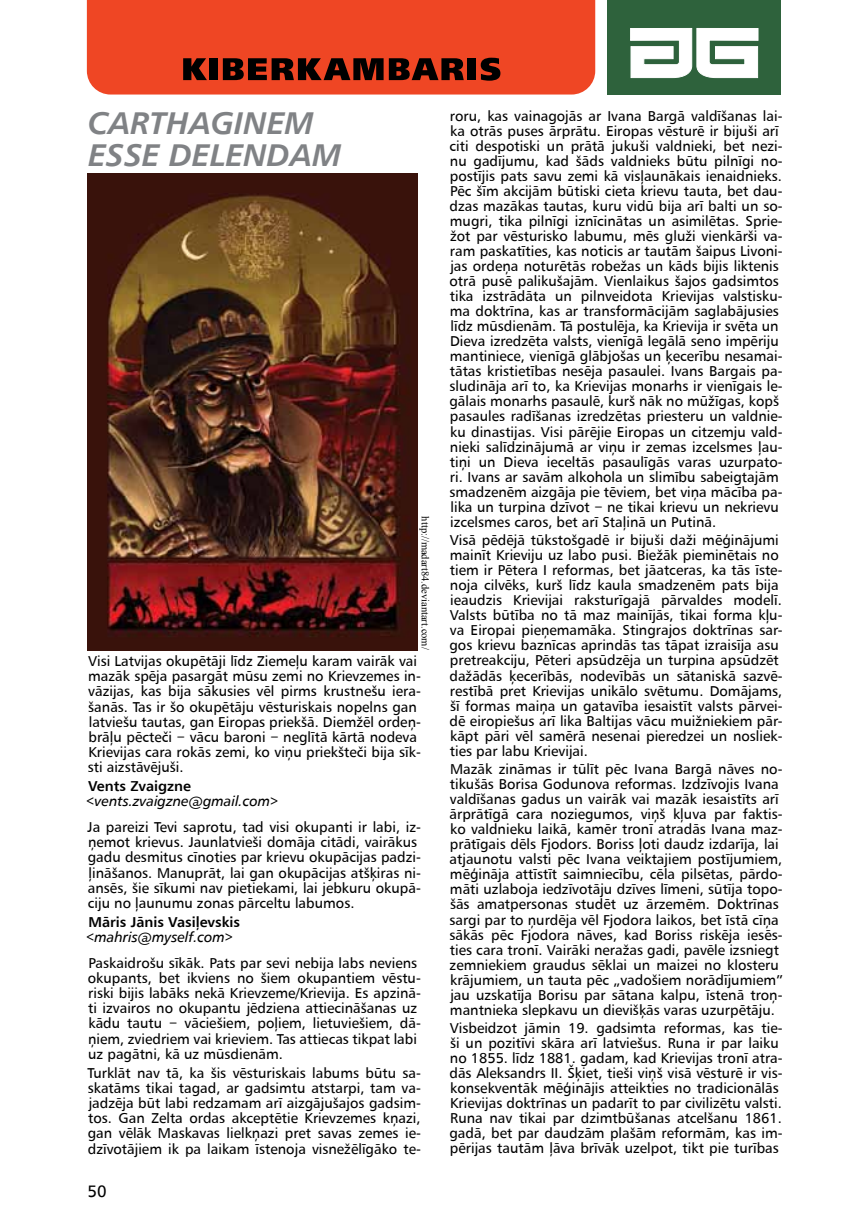
<style>
.page{position:relative;width:867px;height:1229px;background:#fff}
.page>*{position:absolute;margin:0;border:0;box-sizing:border-box;transform-origin:0 0}
.t1{font:31.5px/31.8px "Humanist 777 TL Bold Italic B";color:#808285}
.t2{font:16.62px "Humanist 777 TL Roman B";color:#000}
.t3{font:14.35px/15px "Humanist 777 TL Roman B";color:#000}
.t4{font:14.35px "Humanist 777 TL Italic B";color:#000}
.t5{font:14.35px "Humanist 777 TL Bold B";color:#000}
.t6{font:10.5px "Times New Roman";color:#000}
</style>
<div class="page">
<img style="left:88px;top:173px;width:329px;height:477px">
<div style="left:607px;top:0;width:173px;height:94px;background:#2e623c"></div>
<svg style="left:630px;top:28px;width:128px;height:50px"></svg>
<div style="left:87px;top:0;width:508px;height:95px;background:#ef4624"></div>
<svg style="left:183px;top:58px;width:24px;height:22px"></svg>
<div style="left:209px;top:58px;width:8px;height:22px;background:#000"></div>
<svg style="left:223px;top:58px;width:240px;height:22px;background:#4f170b"></svg>
<div style="left:467px;top:58px;width:9px;height:22px;background:#000"></div>
<svg style="left:480px;top:58px;width:20px;height:23px"></svg>
<h1 class="t1" style="left:88px;top:106px;width:255px">CARTHAGINEM<br>ESSE DELENDAM</h1>
<p class="t6" style="left:432px;top:516px;width:135px;rotate:90deg">http://madart84.deviantart.com/</p>
<p class="t3" style="left:88px;top:653px;width:334px">Visi Latvijas okupētāji līdz Ziemeļu karam vairāk vai mazāk spēja pasargāt mūsu zemi no Krievzemes in&shy;vāzijas, kas bija sākusies vēl pirms krustnešu iera&shy;šanās. Tas ir šo okupētāju vēsturiskais nopelns gan latviešu tautas, gan Eiropas priekšā. Diemžēl ordeņ&shy;brāļu pēcteči − vācu baroni − neglītā kārtā nodeva Krievijas cara rokās zemi, ko viņu priekšteči bija sīk&shy;sti aizstāvējuši.</p>
<p class="t5" style="left:88px;top:776px;width:104px">Vents Zvaigzne</p>
<p class="t4" style="left:86px;top:792px;width:193px">&lt;vents.zvaigzne@gmail.com&gt;</p>
<p class="t3" style="left:88px;top:819px;width:335px">Ja pareizi Tevi saprotu, tad visi okupanti ir labi, iz&shy;ņemot krievus. Jaunlatvieši domāja citādi, vairākus gadu desmitus cīnoties par krievu okupācijas padzi&shy;ļināšanos. Manuprāt, lai gan okupācijas atšķiras ni&shy;ansēs, šie sīkumi nav pietiekami, lai jebkuru okupā&shy;ciju no ļaunumu zonas pārceltu labumos.</p>
<p class="t5" style="left:89px;top:912px;width:153px">Māris Jānis Vasiļevskis</p>
<p class="t4" style="left:86px;top:927px;width:148px">&lt;mahris@myself.com&gt;</p>
<p class="t3" style="left:88px;top:954px;width:334px">Paskaidrošu sīkāk. Pats par sevi nebija labs neviens okupants, bet ikviens no šiem okupantiem vēstu&shy;riski bijis labāks nekā Krievzeme/Krievija. Es apzinā&shy;ti izvairos no okupantu jēdziena attiecināšanas uz kādu tautu − vāciešiem, poļiem, lietuviešiem, dā&shy;ņiem, zviedriem vai krieviem. Tas attiecas tikpat labi uz pagātni, kā uz mūsdienām.</p>
<p class="t3" style="left:88px;top:1064px;width:335px;text-align:justify">Turklāt nav tā, ka šis vēsturiskais labums būtu sa&shy;skatāms tikai tagad, ar gadsimtu atstarpi, tam va&shy;jadzēja būt labi redzamam arī aizgājušajos gadsim&shy;tos. Gan Zelta ordas akceptētie Krievzemes kņazi, gan vēlāk Maskavas lielkņazi pret savas zemes ie&shy;dzīvotājiem ik pa laikam īstenoja visnežēlīgāko te-</p>
<p class="t2" style="left:88px;top:1180px;width:21px">50</p>
<p class="t3" style="left:449px;top:108px;width:334px">roru, kas vainagojās ar Ivana Bargā valdīšanas lai&shy;ka otrās puses ārprātu. Eiropas vēsturē ir bijuši arī citi despotiski un prātā jukuši valdnieki, bet nezi&shy;nu gadījumu, kad šāds valdnieks būtu pilnīgi no&shy;postījis pats savu zemi kā visļaunākais ienaidnieks.<br>Pēc šīm akcijām būtiski cieta krievu tauta, bet dau&shy;dzas mazākas tautas, kuru vidū bija arī balti un so&shy;mugri, tika pilnīgi iznīcinātas un asimilētas. Sprie&shy;žot par vēsturisko labumu, mēs gluži vienkārši va&shy;ram paskatīties, kas noticis ar tautām šaipus Livoni&shy;jas ordeņa noturētās robežas un kāds bijis liktenis otrā pusē palikušajām. Vienlaikus šajos gadsimtos tika izstrādāta un pilnveidota Krievijas valstisku&shy;ma doktrīna, kas ar transformācijām saglabājusies līdz mūsdienām. Tā postulēja, ka Krievija ir svēta un Dieva izredzēta valsts, vienīgā legālā seno impēriju mantiniece, vienīgā glābjošas un ķecerību nesamai&shy;tātas kristietības nesēja pasaulei. Ivans Bargais pa&shy;sludināja arī to, ka Krievijas monarhs ir vienīgais le&shy;gālais monarhs pasaulē, kurš nāk no mūžīgas, kopš pasaules radīšanas izredzētas priesteru un valdnie&shy;ku dinastijas. Visi pārējie Eiropas un citzemju vald&shy;nieki salīdzinājumā ar viņu ir zemas izcelsmes ļau&shy;tiņi un Dieva ieceltās pasaulīgās varas uzurpato&shy;ri. Ivans ar savām alkohola un slimību sabeigtajām smadzenēm aizgāja pie tēviem, bet viņa mācība pa&shy;lika un turpina dzīvot − ne tikai krievu un nekrievu izcelsmes caros, bet arī Staļinā un Putinā.</p>
<p class="t3" style="left:449px;top:532px;width:334px">Visā pēdējā tūkstošgadē ir bijuši daži mēģinājumi mainīt Krieviju uz labo pusi. Biežāk pieminētais no tiem ir Pētera I reformas, bet jāatceras, ka tās īste&shy;noja cilvēks, kurš līdz kaula smadzenēm pats bija ieaudzis Krievijai raksturīgajā pārvaldes modelī.<br>Valsts būtība no tā maz mainījās, tikai forma kļu&shy;va Eiropai pieņemamāka. Stingrajos doktrīnas sar&shy;gos krievu baznīcas aprindās tas tāpat izraisīja asu pretreakciju, Pēteri apsūdzēja un turpina apsūdzēt dažādās ķecerībās, nodevībās un sātaniskā sazvē&shy;restībā pret Krievijas unikālo svētumu. Domājams, šī formas maiņa un gatavība iesaistīt valsts pārvei&shy;dē eiropiešus arī lika Baltijas vācu muižniekiem pār&shy;kāpt pāri vēl samērā nesenai pieredzei un nosliek&shy;ties par labu Krievijai.</p>
<p class="t3" style="left:449px;top:761px;width:335px">Mazāk zināmas ir tūlīt pēc Ivana Bargā nāves no&shy;tikušās Borisa Godunova reformas. Izdzīvojis Ivana valdīšanas gadus un vairāk vai mazāk iesaistīts arī ārprātīgā cara noziegumos, viņš kļuva par faktis&shy;ko valdnieku laikā, kamēr tronī atradās Ivana maz&shy;prātīgais dēls Fjodors. Boriss ļoti daudz izdarīja, lai atjaunotu valsti pēc Ivana veiktajiem postījumiem, mēģināja attīstīt saimniecību, cēla pilsētas, pārdo&shy;māti uzlaboja iedzīvotāju dzīves līmeni, sūtīja topo&shy;šās amatpersonas studēt uz ārzemēm. Doktrīnas sargi par to ņurdēja vēl Fjodora laikos, bet īstā cīņa sākās pēc Fjodora nāves, kad Boriss riskēja iesēs&shy;ties cara tronī. Vairāki neražas gadi, pavēle izsniegt zemniekiem graudus sēklai un maizei no klosteru krājumiem, un tauta pēc „vadošiem norādījumiem” jau uzskatīja Borisu par sātana kalpu, īstenā troņ&shy;mantnieka slepkavu un dievišķās varas uzurpētāju.</p>
<p class="t3" style="left:449px;top:1020px;width:334px">Visbeidzot jāmin 19. gadsimta reformas, kas tie&shy;ši un pozitīvi skāra arī latviešus. Runa ir par laiku no 1855. līdz 1881. gadam, kad Krievijas tronī atra&shy;dās Aleksandrs II. Šķiet, tieši viņš visā vēsturē ir vis&shy;konsekventāk mēģinājis atteikties no tradicionālās Krievijas doktrīnas un padarīt to par civilizētu valsti.<br>Runa nav tikai par dzimtbūšanas atcelšanu 1861. gadā, bet par daudzām plašām reformām, kas im&shy;pērijas tautām ļāva brīvāk uzelpot, tikt pie turības</p>
</div>
